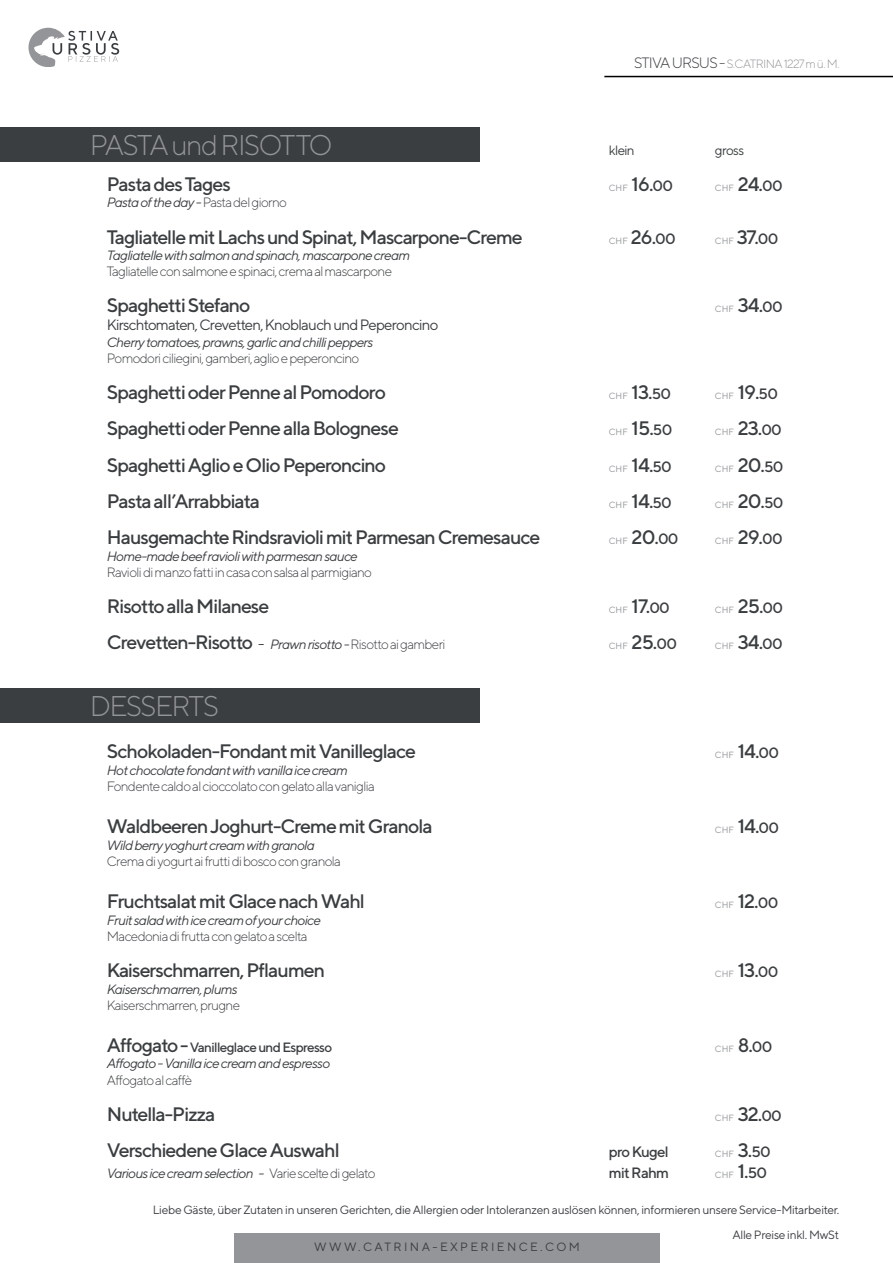
<style>
.page{position:relative;width:893px;height:1263px;background:#fff}
.page>*{position:absolute;margin:0;border:0;box-sizing:border-box;transform-origin:0 0}
.t1{font:300 28.5px "TT Norms";letter-spacing:-.05em;color:#939598}
.t2{font:500 19.5px "TT Norms";letter-spacing:-.05em;color:#3b3e40}
.t3{font:15px "TT Norms";letter-spacing:-.05em;color:#3b3e40}
.t4{font:500 15px "TT Norms";letter-spacing:-.05em;color:#3b3e40}
.t5{font:italic 13.5px "TT Norms";letter-spacing:-.05em;color:#3b3e40}
.t6{font:300 13.5px "TT Norms";letter-spacing:-.05em;color:#3b3e40}
.t7{font:500 13.5px "TT Norms";letter-spacing:-.05em;color:#3b3e40}
.t8{font:13.5px "TT Norms";letter-spacing:-.05em;color:#3b3e40}
.t9{font:12px/25.5px "TT Norms";letter-spacing:-.025em;color:#3b3e40;text-align:right}
.t10{font:300 12px "TT Norms";letter-spacing:-.05em;color:#939598}
.t11{font:12px "TT Norms";letter-spacing:.2em;color:#3b3e40}
.t12{font:9px "TT Norms";color:#939598}
.s1{font-size:15px;color:#3b3e40}
.s2{font-weight:500;font-size:19.5px;color:#3b3e40}
.s3{font-weight:500;font-size:15px;color:#3b3e40}
.s4{font-weight:300;font-style:normal}
.s5{font-weight:400;font-size:15px}
.s6{font-weight:400;font-style:italic;font-size:13.5px}
.s7{font-weight:300;font-size:13.5px}
.s8{font-size:19.5px}
</style>
<div class="page">
<div style="left:0;top:128px;width:479px;height:34px;background:#3b3e40"></div>
<div style="left:0;top:688px;width:479px;height:34px;background:#3b3e40"></div>
<hr style="left:604px;top:76px;width:289px;height:1px;background:#000">
<svg style="left:29px;top:28px;width:90px;height:39px"></svg>
<div style="left:234px;top:1233px;width:426px;height:30px;background:#939598"></div>
<p class="t10" style="left:634px;top:57px;width:207px"><span class="s1">STIVA URSUS -</span> S.CATRINA 1227 m ü. M.</p>
<h1 class="t1" style="left:90px;top:127px;width:244px">PASTA und RISOTTO</h1>
<p class="t8" style="left:609px;top:142px;width:27px">klein</p>
<p class="t8" style="left:715px;top:142px;width:31px">gross</p>
<p class="t2" style="left:107px;top:172px;width:126px">Pasta des Tages</p>
<p class="t12" style="left:609px;top:183px;width:66px">CHF <span class="s2">16.</span><span class="s3">00</span></p>
<p class="t12" style="left:715px;top:183px;width:69px">CHF <span class="s2">24.</span><span class="s3">00</span></p>
<p class="t5" style="left:107px;top:194px;width:182px">Pasta of the day - <span class="s4">Pasta del giorno</span></p>
<p class="t2" style="left:107px;top:225px;width:418px">Tagliatelle mit Lachs und Spinat, Mascarpone-Creme</p>
<p class="t12" style="left:609px;top:235px;width:68px">CHF <span class="s2">26.</span><span class="s3">00</span></p>
<p class="t12" style="left:715px;top:235px;width:65px">CHF <span class="s2">37.</span><span class="s3">00</span></p>
<p class="t5" style="left:107px;top:247px;width:305px">Tagliatelle with salmon and spinach, mascarpone cream</p>
<p class="t6" style="left:107px;top:263px;width:287px">Tagliatelle con salmone e spinaci, crema al mascarpone</p>
<p class="t2" style="left:107px;top:294px;width:145px">Spaghetti Stefano</p>
<p class="t12" style="left:715px;top:304px;width:69px">CHF <span class="s2">34.</span><span class="s3">00</span></p>
<p class="t3" style="left:107px;top:316px;width:333px">Kirschtomaten, Crevetten, Knoblauch und Peperoncino</p>
<p class="t5" style="left:107px;top:334px;width:268px">Cherry tomatoes, prawns, garlic and chilli peppers</p>
<p class="t6" style="left:107px;top:350px;width:254px">Pomodori ciliegini, gamberi, aglio e peperoncino</p>
<p class="t2" style="left:107px;top:380px;width:281px">Spaghetti oder Penne al Pomodoro</p>
<p class="t12" style="left:609px;top:390px;width:64px">CHF <span class="s2">13.</span><span class="s3">50</span></p>
<p class="t12" style="left:715px;top:390px;width:65px">CHF <span class="s2">19.</span><span class="s3">50</span></p>
<p class="t2" style="left:107px;top:417px;width:294px">Spaghetti oder Penne alla Bolognese</p>
<p class="t12" style="left:609px;top:427px;width:65px">CHF <span class="s2">15.</span><span class="s3">50</span></p>
<p class="t12" style="left:715px;top:427px;width:68px">CHF <span class="s2">23.</span><span class="s3">00</span></p>
<p class="t2" style="left:107px;top:453px;width:281px">Spaghetti Aglio e Olio Peperoncino</p>
<p class="t12" style="left:609px;top:463px;width:65px">CHF <span class="s2">14.</span><span class="s3">50</span></p>
<p class="t12" style="left:715px;top:463px;width:70px">CHF <span class="s2">20.</span><span class="s3">50</span></p>
<p class="t2" style="left:107px;top:489px;width:155px">Pasta all’Arrabbiata</p>
<p class="t12" style="left:609px;top:499px;width:65px">CHF <span class="s2">14.</span><span class="s3">50</span></p>
<p class="t12" style="left:715px;top:499px;width:70px">CHF <span class="s2">20.</span><span class="s3">50</span></p>
<p class="t2" style="left:107px;top:525px;width:435px">Hausgemachte Rindsravioli mit Parmesan Cremesauce</p>
<p class="t12" style="left:609px;top:536px;width:71px">CHF <span class="s2">20.</span><span class="s3">00</span></p>
<p class="t12" style="left:715px;top:536px;width:69px">CHF <span class="s2">29.</span><span class="s3">00</span></p>
<p class="t5" style="left:107px;top:547px;width:252px">Home-made beef ravioli with parmesan sauce</p>
<p class="t6" style="left:107px;top:564px;width:267px">Ravioli di manzo fatti in casa con salsa al parmigiano</p>
<p class="t2" style="left:107px;top:594px;width:164px">Risotto alla Milanese</p>
<p class="t12" style="left:609px;top:604px;width:63px">CHF <span class="s2">17.</span><span class="s3">00</span></p>
<p class="t12" style="left:715px;top:604px;width:70px">CHF <span class="s2">25.</span><span class="s3">00</span></p>
<p class="t2" style="left:107px;top:630px;width:340px">Crevetten-Risotto <span class="s5">-</span> <span class="s6">Prawn risotto -</span> <span class="s7">Risotto ai gamberi</span></p>
<p class="t12" style="left:609px;top:641px;width:70px">CHF <span class="s2">25.</span><span class="s3">00</span></p>
<p class="t12" style="left:715px;top:641px;width:69px">CHF <span class="s2">34.</span><span class="s3">00</span></p>
<h1 class="t1" style="left:90px;top:688px;width:131px">DESSERTS</h1>
<p class="t2" style="left:107px;top:739px;width:311px">Schokoladen-Fondant mit Vanilleglace</p>
<p class="t12" style="left:715px;top:750px;width:66px">CHF <span class="s2">14.</span><span class="s3">00</span></p>
<p class="t5" style="left:107px;top:761px;width:243px">Hot chocolate fondant with vanilla ice cream</p>
<p class="t6" style="left:107px;top:778px;width:270px">Fondente caldo al cioccolato con gelato alla vaniglia</p>
<p class="t2" style="left:107px;top:814px;width:328px">Waldbeeren Joghurt-Creme mit Granola</p>
<p class="t12" style="left:715px;top:825px;width:66px">CHF <span class="s2">14.</span><span class="s3">00</span></p>
<p class="t5" style="left:107px;top:836px;width:209px">Wild berry yoghurt cream with granola</p>
<p class="t6" style="left:107px;top:853px;width:236px">Crema di yogurt ai frutti di bosco con granola</p>
<p class="t2" style="left:107px;top:889px;width:260px">Fruchtsalat mit Glace nach Wahl</p>
<p class="t12" style="left:715px;top:900px;width:65px">CHF <span class="s2">12.</span><span class="s3">00</span></p>
<p class="t5" style="left:107px;top:911px;width:216px">Fruit salad with ice cream of your choice</p>
<p class="t6" style="left:107px;top:928px;width:202px">Macedonia di frutta con gelato a scelta</p>
<p class="t2" style="left:107px;top:958px;width:220px">Kaiserschmarren, Pflaumen</p>
<p class="t12" style="left:715px;top:969px;width:65px">CHF <span class="s2">13.</span><span class="s3">00</span></p>
<p class="t5" style="left:107px;top:980px;width:132px">Kaiserschmarren, plums</p>
<p class="t6" style="left:107px;top:997px;width:135px">Kaiserschmarren, prugne</p>
<p class="t7" style="left:107px;top:1039px;width:227px"><span class="s8">Affogato -</span>Vanilleglace und Espresso</p>
<p class="t12" style="left:715px;top:1043px;width:59px">CHF <span class="s2">8.</span><span class="s3">00</span></p>
<p class="t5" style="left:107px;top:1055px;width:225px">Affogato - Vanilla ice cream and espresso</p>
<p class="t6" style="left:107px;top:1072px;width:87px">Affogato al caffè</p>
<p class="t2" style="left:107px;top:1102px;width:110px">Nutella-Pizza</p>
<p class="t12" style="left:715px;top:1112px;width:68px">CHF <span class="s2">32.</span><span class="s3">00</span></p>
<p class="t2" style="left:107px;top:1138px;width:234px">Verschiedene Glace Auswahl</p>
<p class="t4" style="left:609px;top:1143px;width:61px">pro Kugel</p>
<p class="t12" style="left:715px;top:1149px;width:57px">CHF <span class="s2">3.</span><span class="s3">50</span></p>
<p class="t5" style="left:107px;top:1165px;width:270px">Various ice cream selection - <span class="s4">Varie scelte di gelato</span></p>
<p class="t4" style="left:609px;top:1164px;width:62px">mit Rahm</p>
<p class="t12" style="left:715px;top:1170px;width:54px">CHF <span class="s2">1.</span><span class="s3">50</span></p>
<p class="t9" style="left:153px;top:1197px;width:688px">Liebe Gäste, über Zutaten in unseren Gerichten, die Allergien oder Intoleranzen auslösen können, informieren unsere Service-Mitarbeiter.<br>Alle Preise inkl. MwSt</p>
<p class="t11" style="left:314px;top:1240px;width:267px">WWW.CATRINA-EXPERIENCE.COM</p>
</div>
